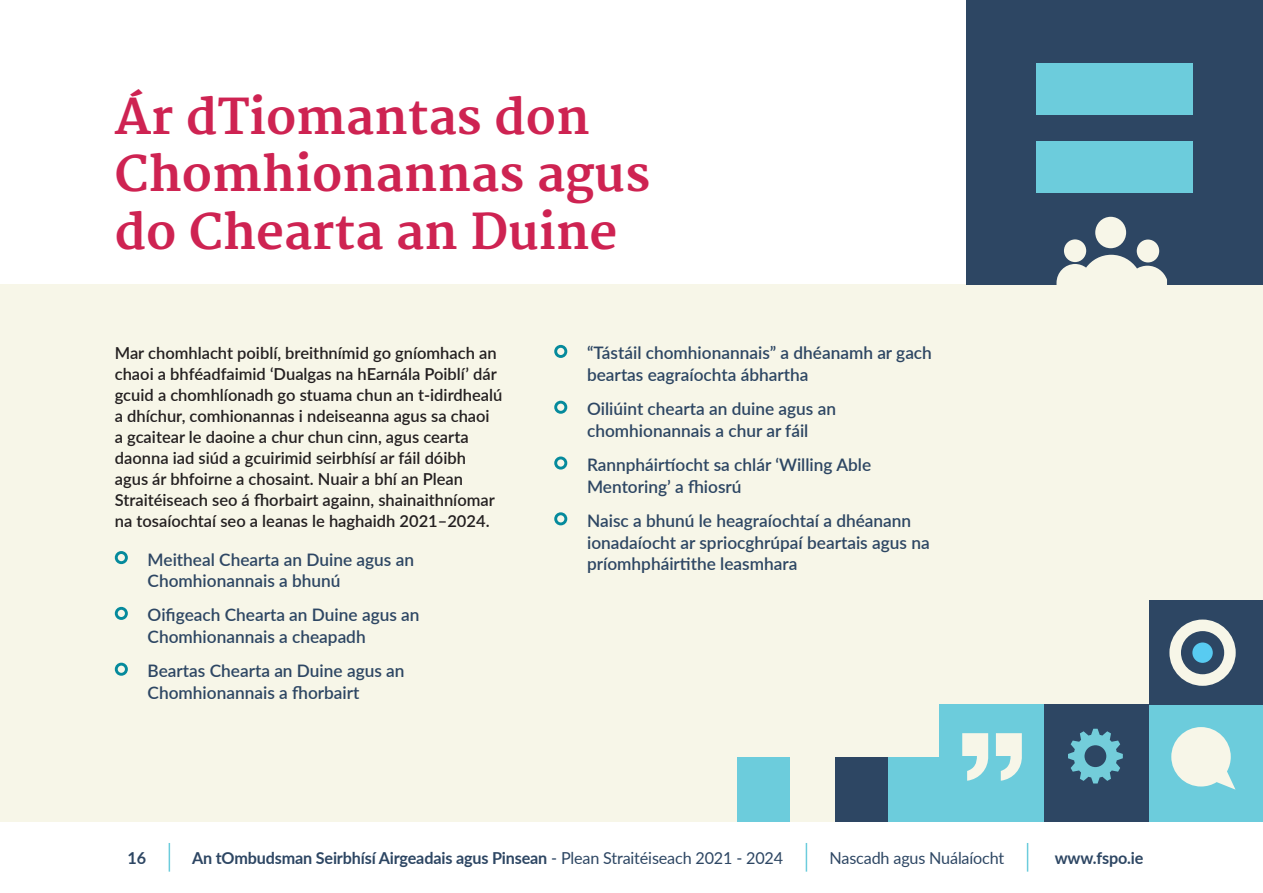
<style>
.page{position:relative;width:1263px;height:893px;background:#fff}
.page>*{position:absolute;margin:0;border:0;box-sizing:border-box;transform-origin:0 0}
.t1{font:700 48px/57.6px "Merriweather";color:#ce2352}
.t2{font:600 17.25px/21.8px "Lato";color:#2d4663}
.t3{font:600 16.5px/21px "Lato";color:#231f20}
.t4{font:700 16.5px "Lato";letter-spacing:-.01em;color:#2d4663}
.t5{font:16.5px "Lato";letter-spacing:-.01em;color:#2d4663}
.s1{font-weight:400}
</style>
<div class="page">
<div style="left:0;top:284px;width:1263px;height:538px;background:#f7f6e8"></div>
<div style="left:966px;top:0;width:297px;height:284px;background:#2d4663"></div>
<div style="left:115px;top:551px;width:13px;height:13px;border:3px solid #058a9c;border-radius:50%"></div>
<div style="left:115px;top:607px;width:13px;height:13px;border:3px solid #058a9c;border-radius:50%"></div>
<div style="left:115px;top:663px;width:13px;height:13px;border:3px solid #058a9c;border-radius:50%"></div>
<div style="left:1149px;top:704px;width:114px;height:118px;background:#6cccdc"></div>
<svg style="left:1171px;top:727px;width:64px;height:63px"></svg>
<div style="left:939px;top:704px;width:105px;height:118px;background:#6cccdc"></div>
<div style="left:1149px;top:600px;width:114px;height:104px;background:#2d4663"></div>
<svg style="left:1169px;top:619px;width:67px;height:67px"></svg>
<div style="left:1192px;top:642px;width:21px;height:21px;background:#58cbf1;border-radius:50%"></div>
<div style="left:737px;top:758px;width:53px;height:64px;background:#6cccdc"></div>
<div style="left:1036px;top:141px;width:157px;height:51px;background:#6cccdc"></div>
<div style="left:1036px;top:63px;width:157px;height:51px;background:#6cccdc"></div>
<div style="left:887px;top:758px;width:52px;height:64px;background:#6cccdc"></div>
<div style="left:835px;top:758px;width:52px;height:64px;background:#2d4663"></div>
<div style="left:1044px;top:704px;width:105px;height:118px;background:#2d4663"></div>
<svg style="left:1068px;top:729px;width:55px;height:54px"></svg>
<svg style="left:996px;top:733px;width:26px;height:48px"></svg>
<svg style="left:962px;top:733px;width:27px;height:48px"></svg>
<div style="left:554px;top:345px;width:13px;height:13px;border:3px solid #058a9c;border-radius:50%"></div>
<div style="left:554px;top:401px;width:13px;height:13px;border:3px solid #058a9c;border-radius:50%"></div>
<div style="left:554px;top:456px;width:13px;height:14px;border:3px solid #058a9c;border-radius:50%"></div>
<div style="left:554px;top:512px;width:13px;height:13px;border:3px solid #058a9c;border-radius:50%"></div>
<div style="left:1064px;top:239px;width:22px;height:23px;background:#f7f6e8;border-radius:50%"></div>
<div style="left:1137px;top:240px;width:22px;height:22px;background:#f7f6e8;border-radius:50%"></div>
<svg style="left:1056px;top:255px;width:111px;height:30px"></svg>
<div style="left:1095px;top:217px;width:31px;height:31px;background:#f7f6e8;border-radius:50%"></div>
<hr style="left:1262px;top:0;width:1px;height:893px;background:#6cccdc">
<svg style="left:169px;top:843px;width:1px;height:29px"></svg>
<svg style="left:806px;top:843px;width:1px;height:29px"></svg>
<svg style="left:1027px;top:843px;width:1px;height:29px"></svg>
<h1 class="t1" style="left:115px;top:90px;width:537px">Ár dTiomantas don<br>Chomhionannas agus do Chearta an Duine</h1>
<p class="t3" style="left:115px;top:342px;width:389px">Mar chomhlacht poiblí, breithnímid go gníomhach an chaoi a bhféadfaimid ‘Dualgas na hEarnála Poiblí’ dár gcuid a chomhlíonadh go stuama chun an t-idirdhealú a dhíchur, comhionannas i ndeiseanna agus sa chaoi<br>a gcaitear le daoine a chur chun cinn, agus cearta daonna iad siúd a gcuirimid seirbhísí ar fáil dóibh agus ár bhfoirne a chosaint. Nuair a bhí an Plean Straitéiseach seo á fhorbairt againn, shainaithníomar na tosaíochtaí seo a leanas le haghaidh 2021–2024.</p>
<p class="t2" style="left:148px;top:548px;width:268px">Meitheal Chearta an Duine agus an<br>Chomhionannais a bhunú</p>
<p class="t2" style="left:148px;top:603px;width:273px">Oifigeach Chearta an Duine agus an<br>Chomhionannais a cheapadh</p>
<p class="t2" style="left:148px;top:659px;width:258px">Beartas Chearta an Duine agus an<br>Chomhionannais a fhorbairt</p>
<p class="t2" style="left:587px;top:341px;width:346px">“Tástáil chomhionannais” a dhéanamh ar gach beartas eagraíochta ábhartha</p>
<p class="t2" style="left:587px;top:397px;width:250px">Oiliúint chearta an duine agus an chomhionannais a chur ar fáil</p>
<p class="t2" style="left:587px;top:453px;width:286px">Rannpháirtíocht sa chlár ‘Willing Able<br>Mentoring’ a fhiosrú</p>
<p class="t2" style="left:587px;top:509px;width:344px">Naisc a bhunú le heagraíochtaí a dhéanann ionadaíocht ar spriocghrúpaí beartais agus na príomhpháirtithe leasmhara</p>
<p class="t4" style="left:128px;top:846px;width:20px">16</p>
<p class="t4" style="left:192px;top:846px;width:593px">An tOmbudsman Seirbhísí Airgeadais agus Pinsean <span class="s1">- Plean Straitéiseach 2021 - 2024</span></p>
<p class="t5" style="left:830px;top:846px;width:176px">Nascadh agus Nuálaíocht</p>
<p class="t4" style="left:1055px;top:846px;width:90px">www.fspo.ie</p>
</div>
